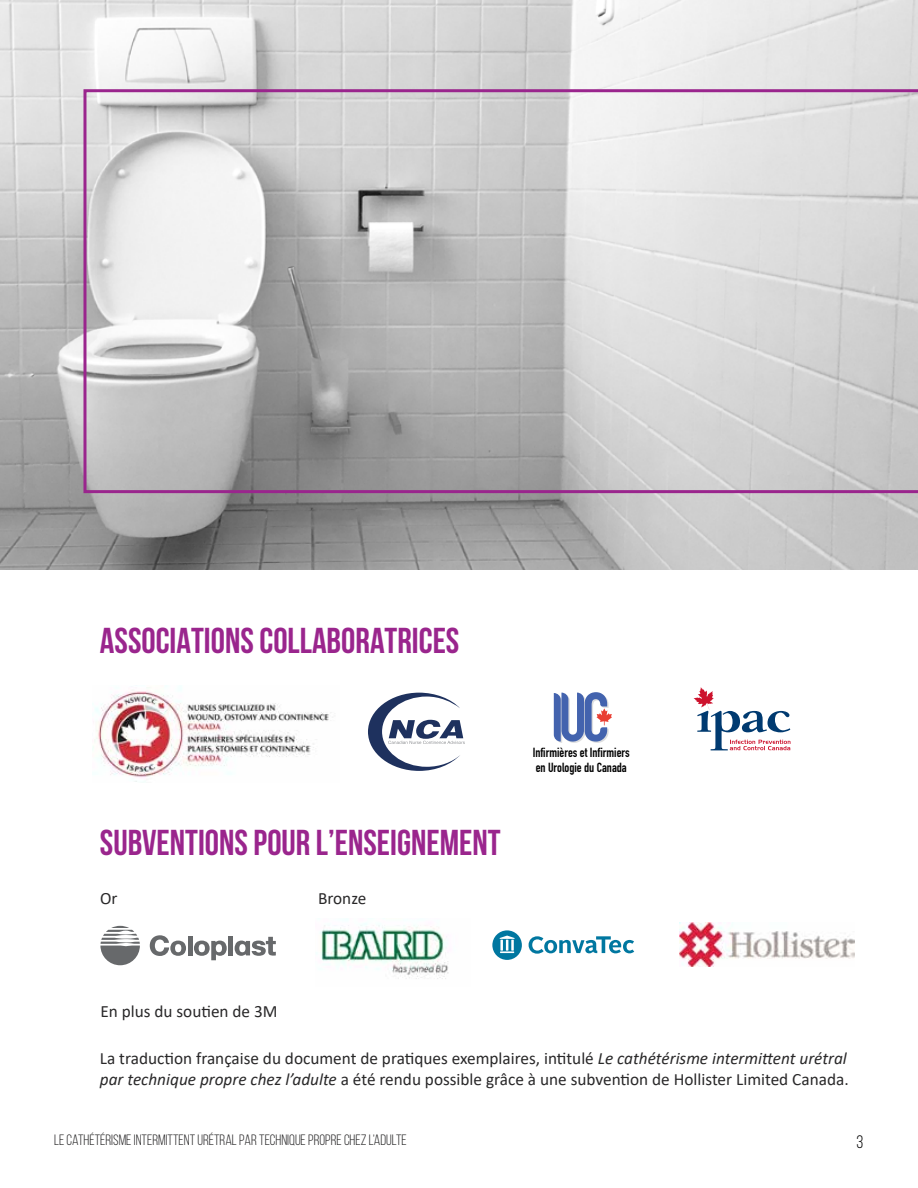
<style>
.page{position:relative;width:918px;height:1188px;background:#fff}
.page>*{position:absolute;margin:0;border:0;box-sizing:border-box;transform-origin:0 0}
.t1{font:700 36px "Bebas Neue";color:#9a258d}
.t2{font:18px "Bebas Neue";color:#000}
.t3{font:17.25px/20.7px "Calibri";color:#292829}
.t4{font:15px "Bebas Neue";color:#292829}
.t5{font:700 13.05px/15.8px "DIN Condensed";color:#000}
.s1{font-style:italic}
</style>
<div class="page">
<img style="left:0;top:0;width:918px;height:570px">
<svg style="left:83px;top:89px;width:835px;height:404px;background:#c9c7c9"></svg>
<img style="left:93px;top:686px;width:238px;height:97px">
<svg style="left:368px;top:693px;width:97px;height:78px"></svg>
<svg style="left:554px;top:692px;width:58px;height:51px"></svg>
<svg style="left:694px;top:687px;width:96px;height:63px"></svg>
<svg style="left:150px;top:935px;width:36px;height:21px"></svg>
<hr style="left:188px;top:936px;width:4px;height:19px;background:#67696b">
<div style="left:228px;top:936px;width:5px;height:19px;background:#67696b"></div>
<svg style="left:194px;top:941px;width:33px;height:19px"></svg>
<svg style="left:235px;top:937px;width:41px;height:19px"></svg>
<svg style="left:100px;top:926px;width:40px;height:39px"></svg>
<img style="left:316px;top:919px;width:133px;height:60px">
<svg style="left:529px;top:936px;width:105px;height:18px"></svg>
<svg style="left:492px;top:930px;width:30px;height:30px"></svg>
<img style="left:679px;top:923px;width:176px;height:43px">
<h1 class="t1" style="left:100px;top:621px;width:361px">ASSOCIATIONS COLLABORATRICES</h1>
<h1 class="t1" style="left:100px;top:823px;width:402px">SUBVENTIONS POUR L’ENSEIGNEMENT</h1>
<p class="t3" style="left:100px;top:887px;width:19px">Or</p>
<p class="t3" style="left:318px;top:887px;width:50px">Bronze</p>
<p class="t5" style="left:533px;top:744px;width:99px">Infirmières et Infirmiers en Urologie du Canada</p>
<p class="t3" style="left:100px;top:1000px;width:179px">En plus du soutien de 3M</p>
<p class="t3" style="left:100px;top:1048px;width:750px">La traduction française du document de pratiques exemplaires, intitulé <span class="s1">Le cathétérisme intermittent urétral par technique propre chez l’adulte</span> a été rendu possible grâce à une subvention de Hollister Limited Canada.</p>
<p class="t4" style="left:54px;top:1132px;width:354px">LE CATHÉTÉRISME INTERMITTENT URÉTRAL PAR TECHNIQUE PROPRE CHEZ L’ADULTE</p>
<p class="t2" style="left:856px;top:1132px;width:8px">3</p>
</div>
